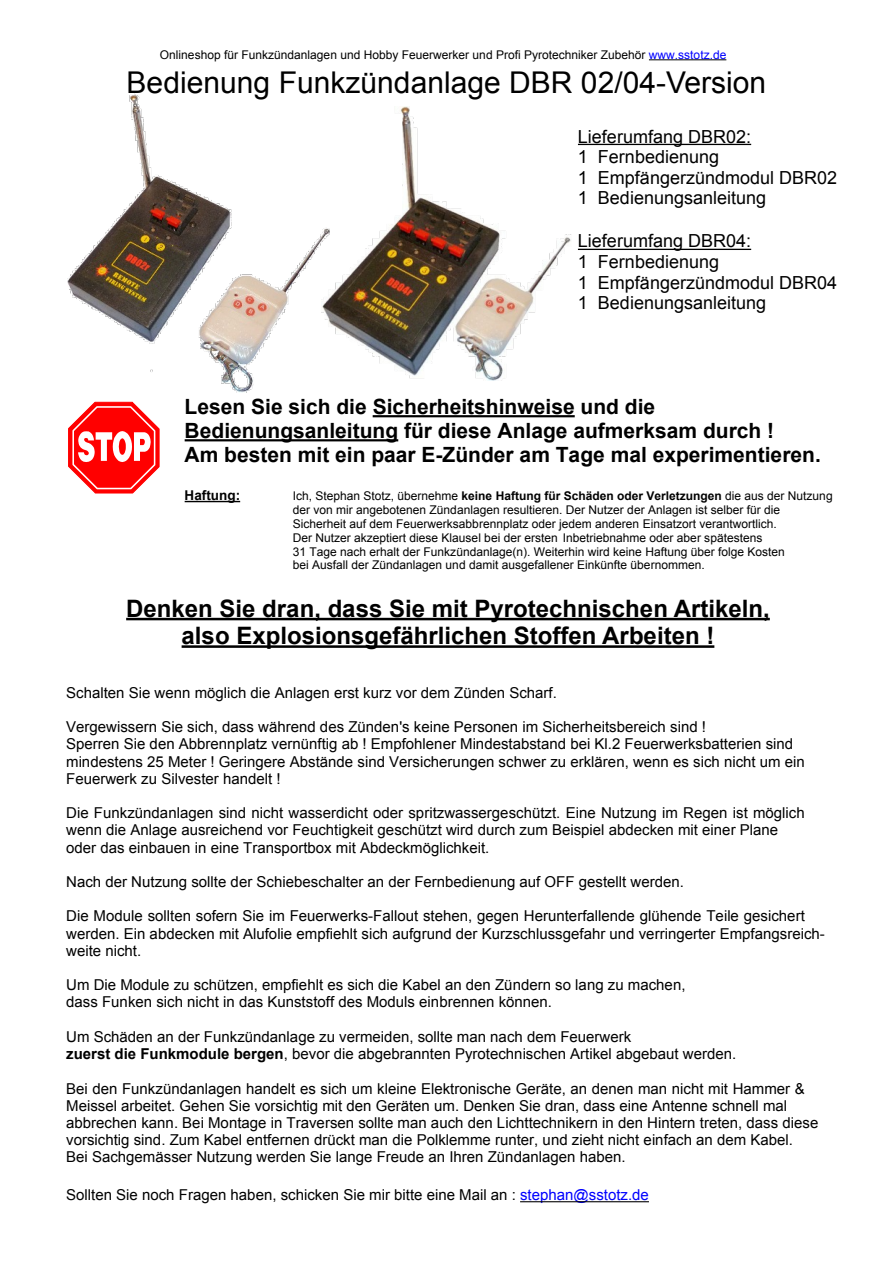
<style>
.page{position:relative;width:893px;height:1263px;background:#fff}
.page>*{position:absolute;margin:0;border:0;box-sizing:border-box;transform-origin:0 0}
.t1{font:30px "Arial";color:#000}
.t2{font:700 24px/27.5px "Arial";color:#000;text-align:center}
.t3{font:700 21px/24.2px "Arial";color:#000}
.t4{font:18px/20.7px "Arial";color:#000}
.t5{font:15px/17.2px "Arial";color:#000}
.t6{font:700 13.5px "Arial";color:#000}
.t7{font:12px/13.8px "Arial";color:#000}
.s1{color:#00f}
.s2{font-weight:700}
</style>
<div class="page">
<hr style="left:578px;top:144px;width:173px;height:1px;background:#000">
<svg style="left:68px;top:401px;width:91px;height:93px"></svg>
<hr style="left:373px;top:415px;width:202px;height:2px;background:#000">
<hr style="left:185px;top:439px;width:213px;height:2px;background:#000">
<hr style="left:185px;top:501px;width:55px;height:1px;background:#000">
<hr style="left:126px;top:618px;width:644px;height:2px;background:#000">
<hr style="left:182px;top:645px;width:532px;height:3px;background:#000">
<hr style="left:520px;top:1201px;width:129px;height:1px;background:#000">
<hr style="left:649px;top:59px;width:77px;height:1px;background:#000">
<hr style="left:578px;top:249px;width:173px;height:1px;background:#000">
<img style="left:67px;top:94px;width:255px;height:299px">
<img style="left:322px;top:106px;width:249px;height:274px">
<p class="t7" style="left:160px;top:49px;width:568px">Onlineshop für Funkzündanlagen und Hobby Feuerwerker und Profi Pyrotechniker Zubehör <span class="s1">www.sstotz.de</span></p>
<h1 class="t1" style="left:127px;top:71px;width:641px">Bedienung Funkzündanlage DBR 02/04-Version</h1>
<p class="t4" style="left:578px;top:127px;width:261px">Lieferumfang DBR02:<br>1 Fernbedienung<br>1 Empfängerzündmodul DBR02<br>1 Bedienungsanleitung</p>
<p class="t4" style="left:578px;top:232px;width:261px">Lieferumfang DBR04:<br>1 Fernbedienung<br>1 Empfängerzündmodul DBR04<br>1 Bedienungsanleitung</p>
<h3 class="t3" style="left:185px;top:396px;width:638px">Lesen Sie sich die Sicherheitshinweise und die<br>Bedienungsanleitung für diese Anlage aufmerksam durch !<br>Am besten mit ein paar E-Zünder am Tage mal experimentieren.</h3>
<p class="t6" style="left:185px;top:490px;width:57px">Haftung:</p>
<p class="t7" style="left:293px;top:490px;width:541px">Ich, Stephan Stotz, übernehme <span class="s2">keine Haftung für Schäden oder Verletzungen</span> die aus der Nutzung der von mir angebotenen Zündanlagen resultieren. Der Nutzer der Anlagen ist selber für die Sicherheit auf dem Feuerwerksabbrennplatz oder jedem anderen Einsatzort verantwortlich.<br>Der Nutzer akzeptiert diese Klausel bei der ersten Inbetriebnahme oder aber spätestens<br>31 Tage nach erhalt der Funkzündanlage(n). Weiterhin wird keine Haftung über folge Kosten<br>bei Ausfall der Zündanlagen und damit ausgefallener Einkünfte übernommen.</p>
<h2 class="t2" style="left:126px;top:597px;width:645px">Denken Sie dran, dass Sie mit Pyrotechnischen Artikeln, also Explosionsgefährlichen Stoffen Arbeiten !</h2>
<p class="t5" style="left:66px;top:685px;width:492px">Schalten Sie wenn möglich die Anlagen erst kurz vor dem Zünden Scharf.</p>
<p class="t5" style="left:66px;top:720px;width:740px">Vergewissern Sie sich, dass während des Zünden's keine Personen im Sicherheitsbereich sind !<br>Sperren Sie den Abbrennplatz vernünftig ab ! Empfohlener Mindestabstand bei Kl.2 Feuerwerksbatterien sind mindestens 25 Meter ! Geringere Abstände sind Versicherungen schwer zu erklären, wenn es sich nicht um ein Feuerwerk zu Silvester handelt !</p>
<p class="t5" style="left:66px;top:806px;width:740px">Die Funkzündanlagen sind nicht wasserdicht oder spritzwassergeschützt. Eine Nutzung im Regen ist möglich wenn die Anlage ausreichend vor Feuchtigkeit geschützt wird durch zum Beispiel abdecken mit einer Plane oder das einbauen in eine Transportbox mit Abdeckmöglichkeit.</p>
<p class="t5" style="left:66px;top:874px;width:619px">Nach der Nutzung sollte der Schiebeschalter an der Fernbedienung auf OFF gestellt werden.</p>
<p class="t5" style="left:66px;top:909px;width:760px">Die Module sollten sofern Sie im Feuerwerks-Fallout stehen, gegen Herunterfallende glühende Teile gesichert werden. Ein abdecken mit Alufolie empfiehlt sich aufgrund der Kurzschlussgefahr und verringerter Empfangsreich&shy;weite nicht.</p>
<p class="t5" style="left:66px;top:978px;width:621px">Um Die Module zu schützen, empfiehlt es sich die Kabel an den Zündern so lang zu machen, dass Funken sich nicht in das Kunststoff des Moduls einbrennen können.</p>
<p class="t5" style="left:66px;top:1029px;width:672px">Um Schäden an der Funkzündanlage zu vermeiden, sollte man nach dem Feuerwerk<br><span class="s2">zuerst die Funkmodule bergen</span>, bevor die abgebrannten Pyrotechnischen Artikel abgebaut werden.</p>
<p class="t5" style="left:66px;top:1081px;width:754px">Bei den Funkzündanlagen handelt es sich um kleine Elektronische Geräte, an denen man nicht mit Hammer &amp; Meissel arbeitet. Gehen Sie vorsichtig mit den Geräten um. Denken Sie dran, dass eine Antenne schnell mal abbrechen kann. Bei Montage in Traversen sollte man auch den Lichttechnikern in den Hintern treten, dass diese vorsichtig sind. Zum Kabel entfernen drückt man die Polklemme runter, und zieht nicht einfach an dem Kabel.<br>Bei Sachgemässer Nutzung werden Sie lange Freude an Ihren Zündanlagen haben.</p>
<p class="t5" style="left:66px;top:1187px;width:584px">Sollten Sie noch Fragen haben, schicken Sie mir bitte eine Mail an : <span class="s1">stephan@sstotz.de</span></p>
</div>
